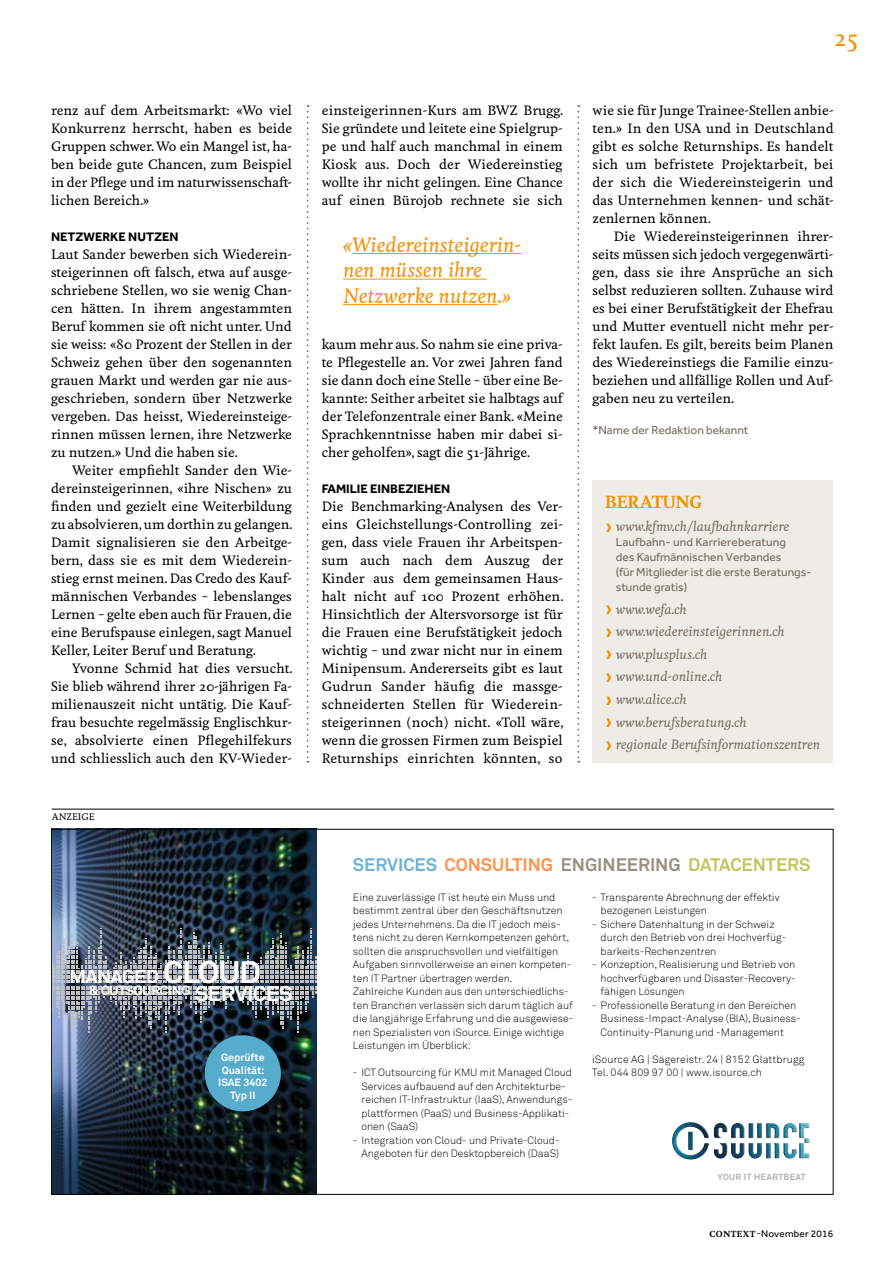
<style>
.page{position:relative;width:893px;height:1263px;background:#fff}
.page>*{position:absolute;margin:0;border:0;box-sizing:border-box;transform-origin:0 0}
.t1{font:500 22.5px "Feijoa";color:#f39100}
.t2{font:700 21.15px "Akkurat";letter-spacing:-.04em;color:#fff;scale:1.05 1}
.t3{font:italic 500 19.5px/25.5px "Feijoa";color:#f39100}
.t4{font:700 18.45px "Akkurat";letter-spacing:-.04em;color:#fff;scale:1.05 1}
.t5{font:700 18px "Akkurat";color:#999081}
.t6{font:700 18px "Akkurat";color:#c4c561}
.t7{font:700 18px "Akkurat";color:#fd9450}
.t8{font:700 18px "Akkurat";color:#6db4d2}
.t9{font:700 16.5px "Feijoa";color:#f39100}
.t10{font:700 13.2px "Akkurat";letter-spacing:-.04em;color:#fff;scale:1.05 1}
.t11{font:500 12.75px/18px "Feijoa";color:#000;text-align:justify}
.t12{font:italic 500 12.75px/22.6px "Feijoa";color:#756d61}
.t13{font:700 12.75px "Effra Std";color:#000}
.t14{font:12px/15px "Effra Std";color:#756d61}
.t15{font:300 10.5px/13.5px "Akkurat";color:#000}
.t16{font:700 10.5px/12.8px "Akkurat";color:#fff;text-align:center}
.t17{font:10.05px "Effra Std";letter-spacing:.02em;color:#000}
.t18{font:500 9px "Feijoa";color:#000}
.t19{font:700 8.7px "Akkurat";letter-spacing:.04em;color:#afafb0}
.s1{font-size:30.75px}
.s2{font-family:"Effra Std";font-style:normal;font-size:21.75px;color:#f39100}
.s3{font-family:"Feijoa";font-weight:700;font-size:8.25px}
.s4{font-family:"Feijoa";font-weight:500;font-size:9px}
</style>
<div class="page">
<svg style="left:307px;top:105px;width:2px;height:658px"></svg>
<svg style="left:577px;top:105px;width:2px;height:658px"></svg>
<img style="left:53px;top:831px;width:263px;height:362px">
<svg style="left:53px;top:929px;width:263px;height:104px;background:#596370"></svg>
<div style="left:205px;top:1035px;width:76px;height:76px;background:#55accd;border-radius:50%"></div>
<img style="left:672px;top:1122px;width:137px;height:37px">
<hr style="left:52px;top:809px;width:782px;height:1px;background:#000">
<div style="left:592px;top:480px;width:241px;height:283px;background:#eeece7"></div>
<hr style="left:353px;top:253px;width:168px;height:1px;background:#f39100">
<hr style="left:343px;top:279px;width:144px;height:1px;background:#f39100">
<hr style="left:343px;top:304px;width:155px;height:1px;background:#f39100">
<p class="t11" style="left:51px;top:101px;width:243px">renz auf dem Arbeitsmarkt: «Wo viel Konkurrenz herrscht, haben es beide Gruppen schwer. Wo ein Mangel ist, ha&shy;ben beide gute Chancen, zum Beispiel in der Pflege und im naturwissenschaft&shy;lichen Bereich.»</p>
<p class="t13" style="left:51px;top:229px;width:129px">NETZWERKE NUTZEN</p>
<p class="t11" style="left:51px;top:245px;width:243px">Laut Sander bewerben sich Wiederein&shy;steigerinnen oft falsch, etwa auf ausge&shy;schriebene Stellen, wo sie wenig Chan&shy;cen hätten. In ihrem angestammten Beruf kommen sie oft nicht unter. Und sie weiss: «80 Prozent der Stellen in der Schweiz gehen über den sogenannten grauen Markt und werden gar nie aus&shy;geschrieben, sondern über Netzwerke vergeben. Das heisst, Wiedereinsteige&shy;rinnen müssen lernen, ihre Netzwerke zu nutzen.» Und die haben sie.</p>
<p class="t11" style="left:51px;top:461px;width:243px;text-indent:21px">Weiter empfiehlt Sander den Wie&shy;dereinsteigerinnen, «ihre Nischen» zu finden und gezielt eine Weiterbildung zu absolvieren, um dorthin zu gelangen.<br>Damit signalisieren sie den Arbeitge&shy;bern, dass sie es mit dem Wiederein&shy;stieg ernst meinen. Das Credo des Kauf&shy;männischen Verbandes – lebenslanges Lernen – gelte eben auch für Frauen, die eine Berufspause einlegen, sagt Manuel Keller, Leiter Beruf und Beratung.</p>
<p class="t11" style="left:51px;top:659px;width:243px;text-indent:21px">Yvonne Schmid hat dies versucht.<br>Sie blieb während ihrer 20-jährigen Fa&shy;milienauszeit nicht untätig. Die Kauf&shy;frau besuchte regelmässig Englischkur&shy;se, absolvierte einen Pflegehilfekurs und schliesslich auch den KV-Wieder-</p>
<p class="t18" style="left:52px;top:811px;width:44px">ANZEIGE</p>
<h3 class="t4" style="left:69px;top:965px;width:184px">MANAGED <span class="s1">CLOUD</span></h3>
<h2 class="t2" style="left:195px;top:980px;width:95px">SERVICES</h2>
<p class="t10" style="left:89px;top:982px;width:99px">&amp; OUTSOURCING</p>
<p class="t16" style="left:218px;top:1050px;width:51px">GEPRÜFTE<br>QUALITÄT:<br>ISAE 3402<br>TYP II</p>
<p class="t11" style="left:322px;top:101px;width:243px">einsteigerinnen-Kurs am BWZ Brugg.<br>Sie gründete und leitete eine Spielgrup&shy;pe und half auch manchmal in einem Kiosk aus. Doch der Wiedereinstieg wollte ihr nicht gelingen. Eine Chance auf einen Bürojob rechnete sie sich</p>
<h3 class="t3" style="left:343px;top:232px;width:180px">«Wiedereinsteigerin&shy;nen müssen ihre<br>Netzwerke nutzen.»</h3>
<p class="t11" style="left:322px;top:335px;width:242px">kaum mehr aus. So nahm sie eine priva&shy;te Pflegestelle an. Vor zwei Jahren fand sie dann doch eine Stelle – über eine Be&shy;kannte: Seither arbeitet sie halbtags auf der Telefonzentrale einer Bank. «Meine Sprachkenntnisse haben mir dabei si&shy;cher geholfen», sagt die 51-Jährige.</p>
<p class="t13" style="left:322px;top:481px;width:130px">FAMILIE EINBEZIEHEN</p>
<p class="t11" style="left:322px;top:497px;width:243px">Die Benchmarking-Analysen des Ver&shy;eins Gleichstellungs-Controlling zei&shy;gen, dass viele Frauen ihr Arbeitspen&shy;sum auch nach dem Auszug der Kinder aus dem gemeinsamen Haus&shy;halt nicht auf 100 Prozent erhöhen.<br>Hinsichtlich der Altersvorsorge ist für die Frauen eine Berufstätigkeit jedoch wichtig – und zwar nicht nur in einem Minipensum. Andererseits gibt es laut Gudrun Sander häufig die massge&shy;schneiderten Stellen für Wiederein&shy;steigerinnen (noch) nicht. «Toll wäre, wenn die grossen Firmen zum Beispiel Returnships einrichten könnten, so</p>
<h1 class="t1" style="left:834px;top:23px;width:26px">25</h1>
<p class="t11" style="left:592px;top:101px;width:243px">wie sie für Junge Trainee-Stellen anbie&shy;ten.» In den USA und in Deutschland gibt es solche Returnships. Es handelt sich um befristete Projektarbeit, bei der sich die Wiedereinsteigerin und das Unternehmen kennen- und schät&shy;zenlernen können.</p>
<p class="t11" style="left:592px;top:227px;width:242px;text-indent:21px">Die Wiedereinsteigerinnen ihrer&shy;seits müssen sich jedoch vergegenwärti&shy;gen, dass sie ihre Ansprüche an sich selbst reduzieren sollten. Zuhause wird es bei einer Berufstätigkeit der Ehefrau und Mutter eventuell nicht mehr per&shy;fekt laufen. Es gilt, bereits beim Planen des Wiedereinstiegs die Familie einzu&shy;beziehen und allfällige Rollen und Auf&shy;gaben neu zu verteilen.</p>
<p class="t14" style="left:592px;top:422px;width:158px">*Name der Redaktion bekannt</p>
<p class="t9" style="left:605px;top:490px;width:99px">BERATUNG</p>
<p class="t12" style="left:605px;top:516px;width:185px"><span class="s2">›</span> www.kfmv.ch/laufbahnkarriere</p>
<p class="t14" style="left:616px;top:534px;width:197px">Laufbahn- und Karriereberatung<br>des Kaufmännischen Verbandes<br>(für Mitglieder ist die erste Beratungs&shy;stunde gratis)</p>
<p class="t12" style="left:605px;top:598px;width:216px"><span class="s2">›</span> www.wefa.ch<br><span class="s2">›</span> www.wiedereinsteigerinnen.ch<br><span class="s2">›</span> www.plusplus.ch<br><span class="s2">›</span> www.und-online.ch<br><span class="s2">›</span> www.alice.ch<br><span class="s2">›</span> www.berufsberatung.ch<br><span class="s2">›</span> regionale Berufsinformationszentren</p>
<h3 class="t8" style="left:353px;top:853px;width:12px">SERVICES</h3>
<h3 class="t7" style="left:444px;top:853px;width:35px">CONSULTING</h3>
<h3 class="t5" style="left:561px;top:853px;width:12px">ENGINEERING</h3>
<h3 class="t6" style="left:688px;top:853px;width:12px">DATACENTERS</h3>
<p class="t15" style="left:353px;top:890px;width:222px">Eine zuverlässige IT ist heute ein Muss und bestimmt zentral über den Geschäftsnutzen jedes Unternehmens. Da die IT jedoch meis&shy;tens nicht zu deren Kernkompetenzen gehört, sollten die anspruchsvollen und vielfältigen Aufgaben sinnvollerweise an einen kompeten&shy;ten IT Partner übertragen werden.<br>Zahlreiche Kunden aus den unterschiedlichs&shy;ten Branchen verlassen sich darum täglich auf die langjährige Erfahrung und die ausgewiese&shy;nen Spezialisten von iSource. Einige wichtige Leistungen im Überblick:</p>
<p class="t15" style="left:361px;top:1066px;width:212px;text-indent:-9px">- ICT Outsourcing für KMU mit Managed Cloud Services aufbauend auf den Architekturbe&shy;reichen IT-Infrastruktur (IaaS), Anwendungs&shy;plattformen (PaaS) und Business-Applikati&shy;onen (SaaS)</p>
<p class="t15" style="left:353px;top:1133px;width:208px;text-align:right">- Integration von Cloud- und Private-Cloud-<br>Angeboten für den Desktopbereich (DaaS)</p>
<p class="t15" style="left:601px;top:890px;width:180px;text-indent:-9px">- Transparente Abrechnung der effektiv bezogenen Leistungen</p>
<p class="t15" style="left:601px;top:917px;width:187px;text-indent:-9px">- Sichere Datenhaltung in der Schweiz durch den Betrieb von drei Hochverfüg&shy;barkeits-Rechenzentren</p>
<p class="t15" style="left:601px;top:958px;width:197px;text-align:justify;text-indent:-9px">- Konzeption, Realisierung und Betrieb von hochverfügbaren und Disaster-Recovery&shy;fähigen Lösungen</p>
<p class="t15" style="left:601px;top:998px;width:202px;text-indent:-9px">- Professionelle Beratung in den Bereichen<br>Business-Impact-Analyse (BIA), Business-<br>Continuity-Planung und -Management</p>
<p class="t15" style="left:592px;top:1052px;width:214px">iSource AG | Sägereistr. 24 | 8152 Glattbrugg<br>Tel. 044 809 97 00 | www.isource.ch</p>
<p class="t19" style="left:718px;top:1171px;width:90px">YOUR IT HEARTBEAT</p>
<p class="t17" style="left:710px;top:1227px;width:125px"><span class="s3">CONTEXT</span> <span class="s4">–</span> November 2016</p>
</div>
